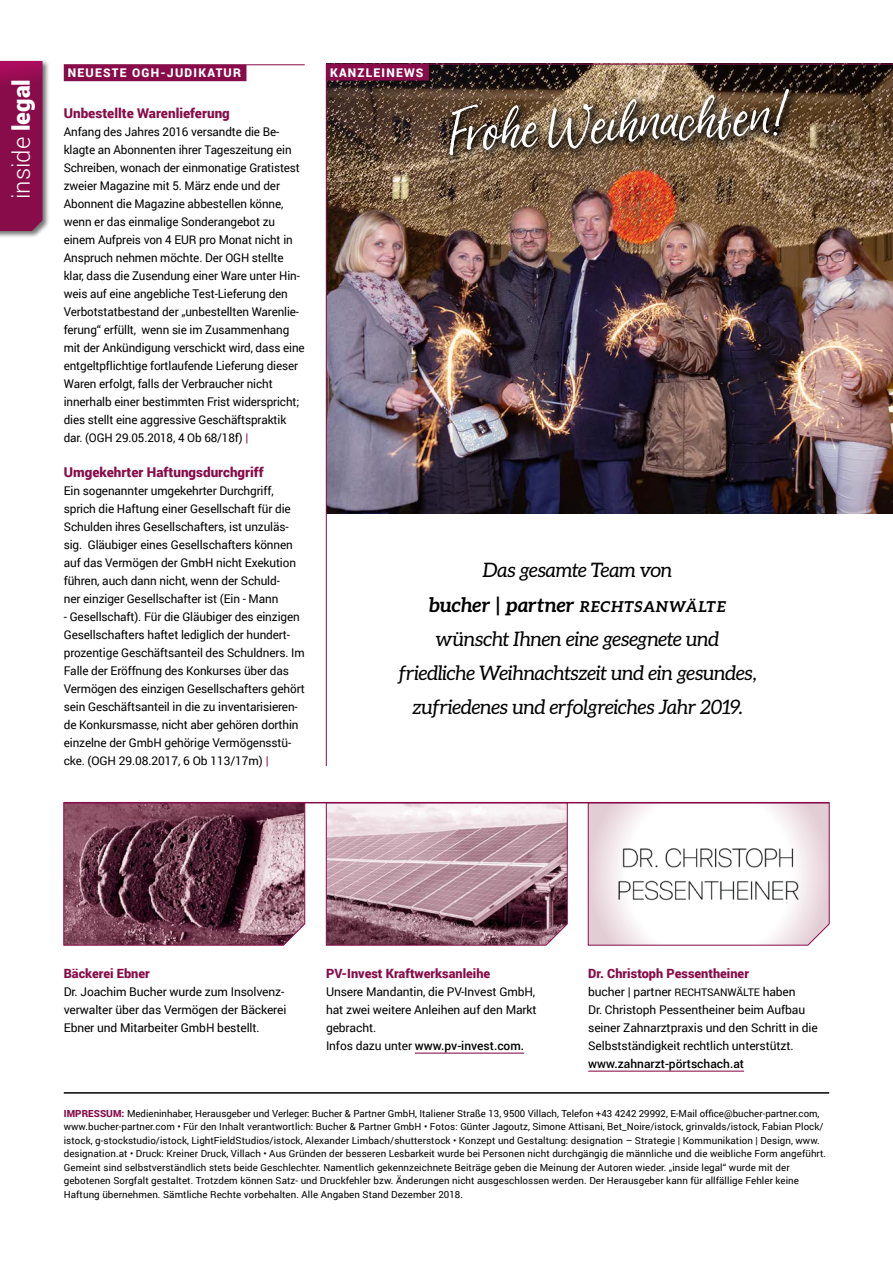
<style>
.page{position:relative;width:893px;height:1263px;background:#fff}
.page>*{position:absolute;margin:0;border:0;box-sizing:border-box;transform-origin:0 0}
.t1{font:300 24px "Roboto";color:#fff}
.GT{font:italic 19.95px/34.2px "Aleo";letter-spacing:-.015em;color:#000;text-align:center}
.ZT-klein{font:900 13.5px "Roboto";color:#870c49}
.ZT-klein-2{font:900 12.75px "Roboto";color:#870c49}
.GT-klein{font:12px/18px "Roboto";letter-spacing:-.01em;color:#000}
.Topthema{font:900 12px "Roboto";letter-spacing:.1em;color:#fff}
.GT-klein-2{font:500 12px "Roboto";color:#000}
.GT-klein-3{font:9.75px/13.5px "Roboto";letter-spacing:.005em;color:#000}
.s1{font-weight:900}
.s2{color:#870c49}
.s3{font-weight:700}
.s4{font-weight:700;font-size:15px}
.s5{font-weight:500}
.s6{font-size:10.5px}
.s7{font-weight:900;color:#870c49}
</style>
<div class="page">
<img style="left:327px;top:65px;width:566px;height:449px">
<hr style="left:64px;top:64px;width:241px;height:1px;background:#870c49">
<div style="left:64px;top:65px;width:182px;height:16px;background:#870c49"></div>
<div style="left:0;top:59px;width:50px;height:180px;background:#000;opacity:.55"></div>
<svg style="left:0;top:61px;width:43px;height:170px"></svg>
<hr style="left:64px;top:1092px;width:765px;height:2px;background:#000">
<hr style="left:326px;top:64px;width:1px;height:702px;background:#870c49">
<hr style="left:415px;top:1052px;width:109px;height:2px;background:#870c49">
<svg style="left:63px;top:802px;width:242px;height:144px"></svg>
<svg style="left:326px;top:803px;width:242px;height:143px"></svg>
<svg style="left:588px;top:802px;width:242px;height:144px"></svg>
<hr style="left:64px;top:802px;width:765px;height:1px;background:#870c49">
<hr style="left:326px;top:64px;width:567px;height:1px;background:#870c49">
<div style="left:326px;top:64px;width:103px;height:16px;background:#870c49"></div>
<hr style="left:588px;top:1070px;width:156px;height:2px;background:#870c49">
<div style="left:444px;top:83px;width:357px;height:84px;background:#000;opacity:.75"></div>
<svg style="left:449px;top:88px;width:340px;height:67px"></svg>
<img style="left:602px;top:838px;width:207px;height:70px">
<p class="t1" style="left:5px;top:199px;width:122px;rotate:-90deg">inside <span class="s1">legal</span></p>
<p class="Topthema" style="left:68px;top:65px;width:175px">NEUESTE OGH-JUDIKATUR</p>
<p class="ZT-klein" style="left:64px;top:103px;width:168px">Unbestellte Warenlieferung</p>
<p class="GT-klein" style="left:64px;top:122px;width:242px">Anfang des Jahres 2016 versandte die Be&shy;klagte an Abonnenten ihrer Tageszeitung ein Schreiben, wonach der einmonatige Gratistest zweier Magazine mit 5. März ende und der Abonnent die Magazine abbestellen könne, wenn er das einmalige Sonderangebot zu einem Aufpreis von 4 EUR pro Monat nicht in Anspruch nehmen möchte. Der OGH stellte klar, dass die Zusendung einer Ware unter Hin&shy;weis auf eine angebliche Test-Lieferung den Verbotstatbestand der „unbestellten Warenlie&shy;ferung“ erfüllt, wenn sie im Zusammenhang mit der Ankündigung verschickt wird, dass eine entgeltpflichtige fortlaufende Lieferung dieser Waren erfolgt, falls der Verbraucher nicht innerhalb einer bestimmten Frist widerspricht; dies stellt eine aggressive Geschäftspraktik dar. (OGH 29.05.2018, 4 Ob 68/18f) <span class="s2">|</span></p>
<p class="ZT-klein" style="left:64px;top:463px;width:201px">Umgekehrter Haftungsdurchgriff</p>
<p class="GT-klein" style="left:64px;top:482px;width:234px">Ein sogenannter umgekehrter Durchgriff, sprich die Haftung einer Gesellschaft für die Schulden ihres Gesellschafters, ist unzuläs&shy;sig. Gläubiger eines Gesellschafters können auf das Vermögen der GmbH nicht Exekution führen, auch dann nicht, wenn der Schuld&shy;ner einziger Gesellschafter ist (Ein - Mann</p>
<p class="GT-klein" style="left:64px;top:608px;width:242px">- Gesellschaft). Für die Gläubiger des einzigen Gesellschafters haftet lediglich der hundert&shy;prozentige Geschäftsanteil des Schuldners. Im Falle der Eröffnung des Konkurses über das Vermögen des einzigen Gesellschafters gehört sein Geschäftsanteil in die zu inventarisieren&shy;de Konkursmasse, nicht aber gehören dorthin einzelne der GmbH gehörige Vermögensstü&shy;cke. (OGH 29.08.2017, 6 Ob 113/17m) <span class="s2">|</span></p>
<p class="Topthema" style="left:330px;top:64px;width:95px">KANZLEINEWS</p>
<p class="GT" style="left:398px;top:553px;width:360px">Das gesamte Team von<br><span class="s3">bucher | partner</span> <span class="s4">RECHTSANWÄLTE </span>wünscht Ihnen eine gesegnete und friedliche Weihnachtszeit und ein gesundes, zufriedenes und erfolgreiches Jahr 2019.</p>
<p class="ZT-klein-2" style="left:64px;top:964px;width:88px">Bäckerei Ebner</p>
<p class="GT-klein" style="left:64px;top:982px;width:224px">Dr. Joachim Bucher wurde zum Insolvenz&shy;verwalter über das Vermögen der Bäckerei<br>Ebner und Mitarbeiter GmbH bestellt.</p>
<p class="ZT-klein-2" style="left:326px;top:964px;width:166px">PV-Invest Kraftwerksanleihe</p>
<p class="GT-klein" style="left:326px;top:982px;width:212px">Unsere Mandantin, die PV-Invest GmbH, hat zwei weitere Anleihen auf den Markt gebracht.<br>Infos dazu unter <span class="s5">www.pv-invest.com.</span></p>
<p class="ZT-klein-2" style="left:588px;top:964px;width:162px">Dr. Christoph Pessentheiner</p>
<p class="GT-klein" style="left:588px;top:982px;width:231px">bucher | partner <span class="s6">RECHTSANWÄLTE</span> haben<br>Dr. Christoph Pessentheiner beim Aufbau seiner Zahnarztpraxis und den Schritt in die Selbstständigkeit rechtlich unterstützt.</p>
<p class="GT-klein-2" style="left:588px;top:1055px;width:157px">www.zahnarzt-pörtschach.at</p>
<p class="GT-klein-3" style="left:64px;top:1106px;width:764px"><span class="s7">IMPRESSUM:</span> Medieninhaber, Herausgeber und Verleger: Bucher &amp; Partner GmbH, Italiener Straße 13, 9500 Villach, Telefon +43 4242 29992, E-Mail office@bucher-partner.com, www.bucher-partner.com • Für den Inhalt verantwortlich: Bucher &amp; Partner GmbH • Fotos: Günter Jagoutz, Simone Attisani, Bet_Noire/istock, grinvalds/istock, Fabian Plock/ istock, g-stockstudio/istock, LightFieldStudios/istock, Alexander Limbach/shutterstock • Konzept und Gestaltung: designation – Strategie | Kommunikation | Design, www. designation.at • Druck: Kreiner Druck, Villach • Aus Gründen der besseren Lesbarkeit wurde bei Personen nicht durchgängig die männliche und die weibliche Form angeführt.<br>Gemeint sind selbstverständlich stets beide Geschlechter. Namentlich gekennzeichnete Beiträge geben die Meinung der Autoren wieder. „inside legal“ wurde mit der gebotenen Sorgfalt gestaltet. Trotzdem können Satz- und Druckfehler bzw. Änderungen nicht ausgeschlossen werden. Der Herausgeber kann für allfällige Fehler keine Haftung übernehmen. Sämtliche Rechte vorbehalten. Alle Angaben Stand Dezember 2018.</p>
</div>
